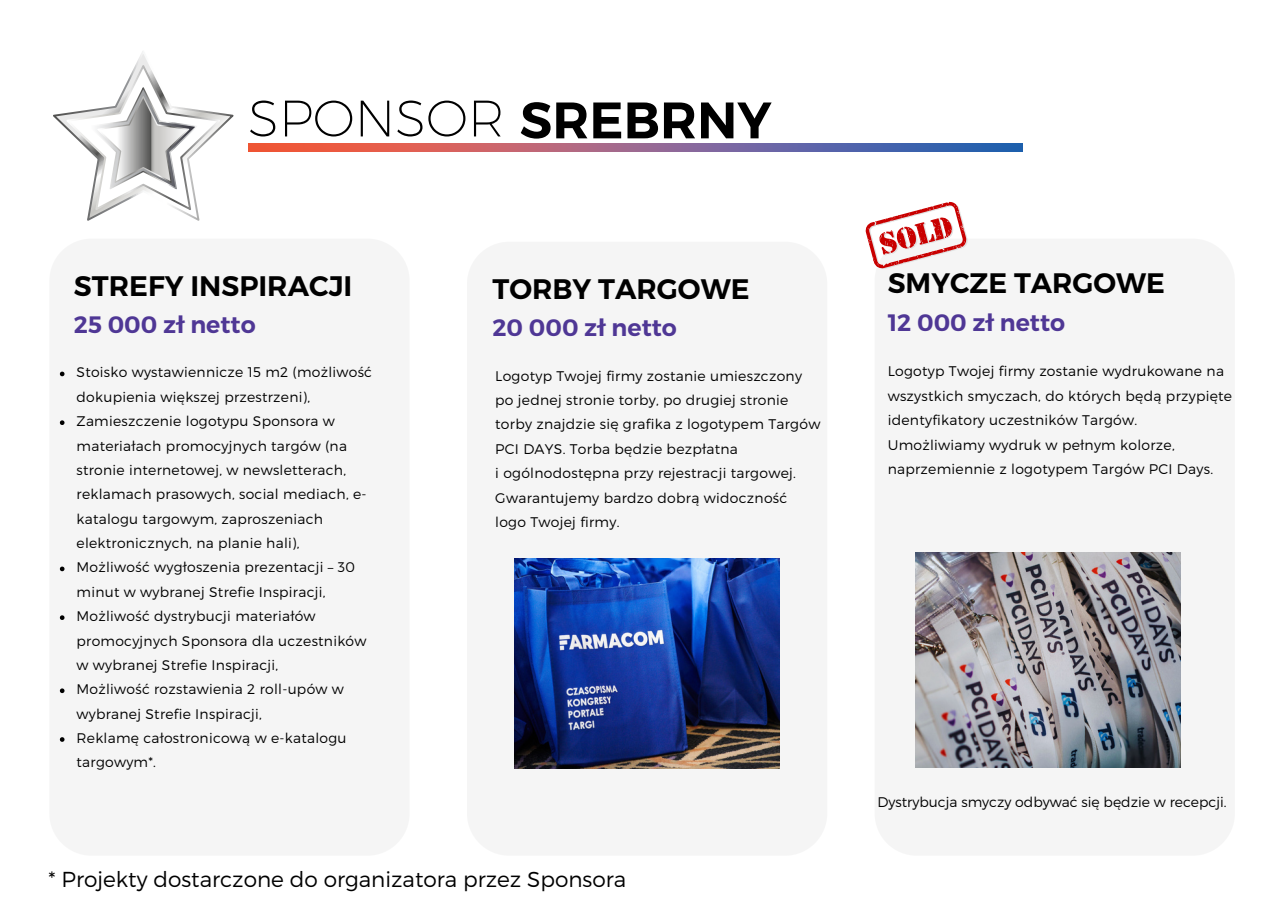
<style>
.page{position:relative;width:1276px;height:902px;background:#fff}
.page>*{position:absolute;margin:0;border:0;box-sizing:border-box;transform-origin:0 0}
.t1{font:200 51.07px "Montserrat";color:#000}
.t2{font:600 28.12px "Montserrat";color:#000}
.t3{font:600 23.62px "Montserrat";color:#4f3795}
.t4{font:300 21.6px "Montserrat";color:#000}
.t5{font:300 13.95px/24.3px "Montserrat";letter-spacing:.02em;color:#000}
.t6{font:300 13.95px "Montserrat";color:#000}
.s1{font-weight:600}
</style>
<div class="page">
<img style="left:248px;top:143px;width:775px;height:9px">
<svg style="left:53px;top:51px;width:180px;height:170px"></svg>
<div style="left:49px;top:238px;width:361px;height:617px;background:#f5f5f5;border-radius:42px"></div>
<div style="left:467px;top:241px;width:360px;height:614px;background:#f5f5f5;border-radius:42px"></div>
<img style="left:515px;top:558px;width:265px;height:209px">
<svg style="left:60px;top:371px;width:5px;height:5px"></svg>
<svg style="left:60px;top:420px;width:5px;height:5px"></svg>
<svg style="left:60px;top:566px;width:5px;height:5px"></svg>
<svg style="left:60px;top:615px;width:5px;height:4px"></svg>
<svg style="left:60px;top:688px;width:5px;height:4px"></svg>
<svg style="left:60px;top:737px;width:5px;height:4px"></svg>
<div style="left:874px;top:238px;width:361px;height:617px;background:#f5f5f5;border-radius:42px"></div>
<img style="left:916px;top:552px;width:265px;height:214px">
<svg style="left:865px;top:201px;width:102px;height:68px"></svg>
<p class="t1" style="left:248px;top:87px;width:525px">SPONSOR <span class="s1">SREBRNY</span></p>
<p class="t2" style="left:74px;top:269px;width:280px">STREFY INSPIRACJI</p>
<p class="t3" style="left:74px;top:309px;width:183px">25 000 zł netto</p>
<p class="t5" style="left:77px;top:359px;width:297px">Stoisko wystawiennicze 15 m2 (możliwość dokupienia większej przestrzeni),</p>
<p class="t5" style="left:77px;top:408px;width:292px">Zamieszczenie logotypu Sponsora w materiałach promocyjnych targów (na stronie internetowej, w newsletterach, reklamach prasowych, social mediach, e&shy;katalogu targowym, zaproszeniach elektronicznych, na planie hali),</p>
<p class="t5" style="left:77px;top:554px;width:280px">Możliwość wygłoszenia prezentacji – 30 minut w wybranej Strefie Inspiracji,</p>
<p class="t5" style="left:77px;top:603px;width:291px">Możliwość dystrybucji materiałów promocyjnych Sponsora dla uczestników w wybranej Strefie Inspiracji,</p>
<p class="t5" style="left:77px;top:676px;width:269px">Możliwość rozstawienia 2 roll-upów w wybranej Strefie Inspiracji,</p>
<p class="t5" style="left:77px;top:724px;width:272px">Reklamę całostronicową w e-katalogu targowym*.</p>
<p class="t2" style="left:492px;top:272px;width:259px">TORBY TARGOWE</p>
<p class="t3" style="left:492px;top:312px;width:186px">20 000 zł netto</p>
<p class="t5" style="left:495px;top:362px;width:308px">Logotyp Twojej firmy zostanie umieszczony</p>
<p class="t5" style="left:495px;top:387px;width:295px">po jednej stronie torby, po drugiej stronie</p>
<p class="t5" style="left:495px;top:411px;width:327px">torby znajdzie się grafika z logotypem Targów</p>
<p class="t5" style="left:495px;top:436px;width:244px">PCI DAYS. Torba będzie bezpłatna</p>
<p class="t5" style="left:495px;top:460px;width:302px">i ogólnodostępna przy rejestracji targowej.<br>Gwarantujemy bardzo dobrą widoczność</p>
<p class="t5" style="left:495px;top:509px;width:126px">logo Twojej firmy.</p>
<p class="t4" style="left:49px;top:864px;width:579px">* Projekty dostarczone do organizatora przez Sponsora</p>
<p class="t2" style="left:888px;top:266px;width:279px">SMYCZE TARGOWE</p>
<p class="t3" style="left:888px;top:308px;width:179px">12 000 zł netto</p>
<p class="t5" style="left:888px;top:358px;width:346px">Logotyp Twojej firmy zostanie wydrukowane na wszystkich smyczach, do których będą przypięte identyfikatory uczestników Targów.<br>Umożliwiamy wydruk w pełnym kolorze, naprzemiennie z logotypem Targów PCI Days.</p>
<p class="t6" style="left:877px;top:792px;width:351px">Dystrybucja smyczy odbywać się będzie w recepcji.</p>
</div>
